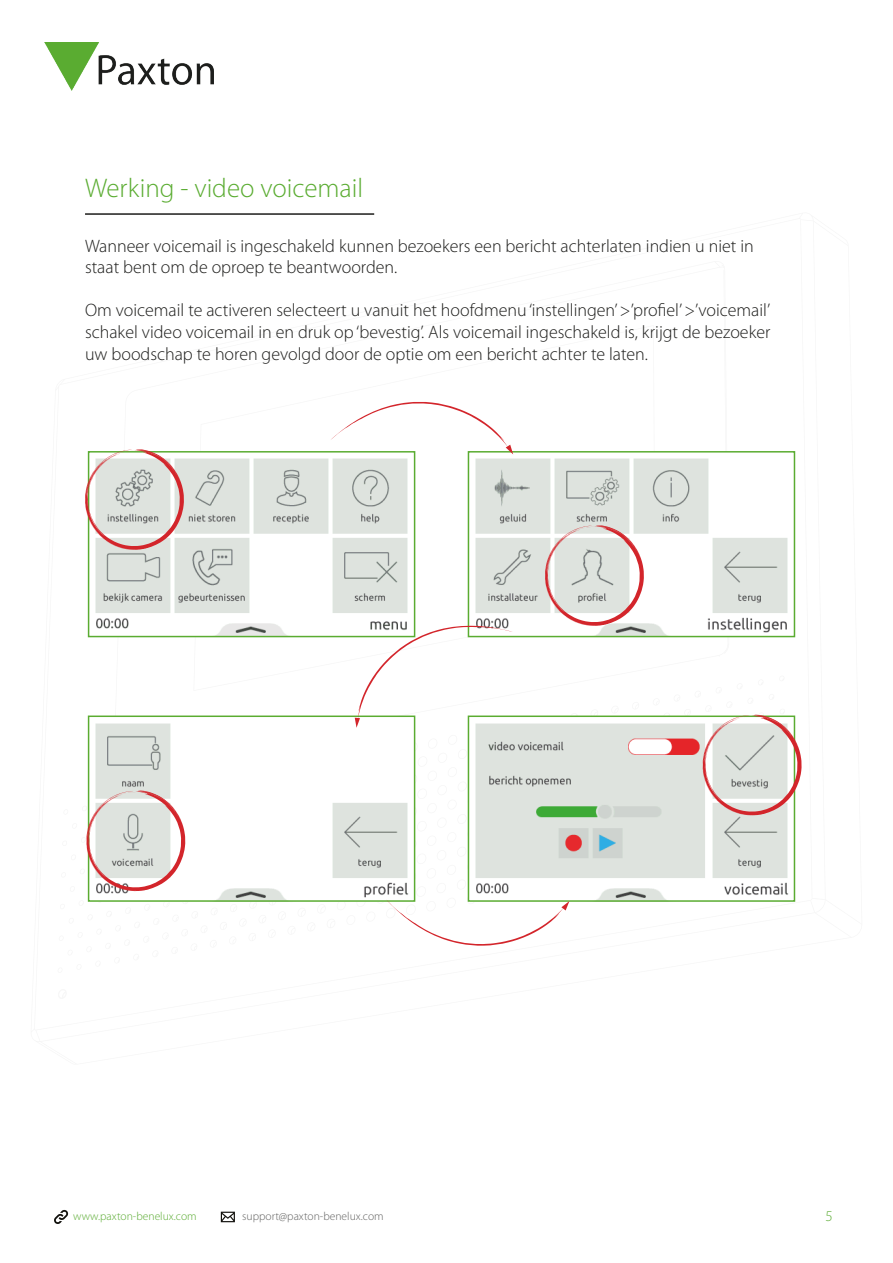
<style>
.page{position:relative;width:893px;height:1263px;background:#fff}
.page>*{position:absolute;margin:0;border:0;box-sizing:border-box;transform-origin:0 0}
.t1{font:300 27px "Myriad Pro";color:#5aac31}
.t2{font:300 18px/21.6px "Myriad Pro";color:#1d1d1b}
.t3{font:300 15px "Myriad Pro";color:#5cac34}
.t4{font:300 11.55px "Myriad Pro";color:#646463}
.t5{font:300 11.55px "Myriad Pro";color:#5cac34}
</style>
<div class="page">
<img style="left:45px;top:42px;width:169px;height:48px">
<svg style="left:54px;top:1210px;width:14px;height:14px"></svg>
<svg style="left:221px;top:1212px;width:14px;height:10px"></svg>
<hr style="left:85px;top:213px;width:289px;height:2px;background:#1d1d1b">
<svg style="left:85px;top:402px;width:717px;height:544px"></svg>
<p class="t1" style="left:85px;top:171px;width:280px">Werking - video voicemail</p>
<p class="t2" style="left:85px;top:235px;width:670px">Wanneer voicemail is ingeschakeld kunnen bezoekers een bericht achterlaten indien u niet in staat bent om de oproep te beantwoorden.</p>
<p class="t2" style="left:85px;top:299px;width:687px;text-align:justify">Om voicemail te activeren selecteert u vanuit het hoofdmenu ‘instellingen’ &gt;’profiel’ &gt;’voicemail’ schakel video voicemail in en druk op ‘bevestig’. Als voicemail ingeschakeld is, krijgt de bezoeker uw boodschap te horen gevolgd door de optie om een bericht achter te laten.</p>
<p class="t5" style="left:73px;top:1209px;width:125px">www.paxton-benelux.com</p>
<p class="t4" style="left:242px;top:1209px;width:143px">support@paxton-benelux.com</p>
<p class="t3" style="left:826px;top:1207px;width:9px">5</p>
</div>
